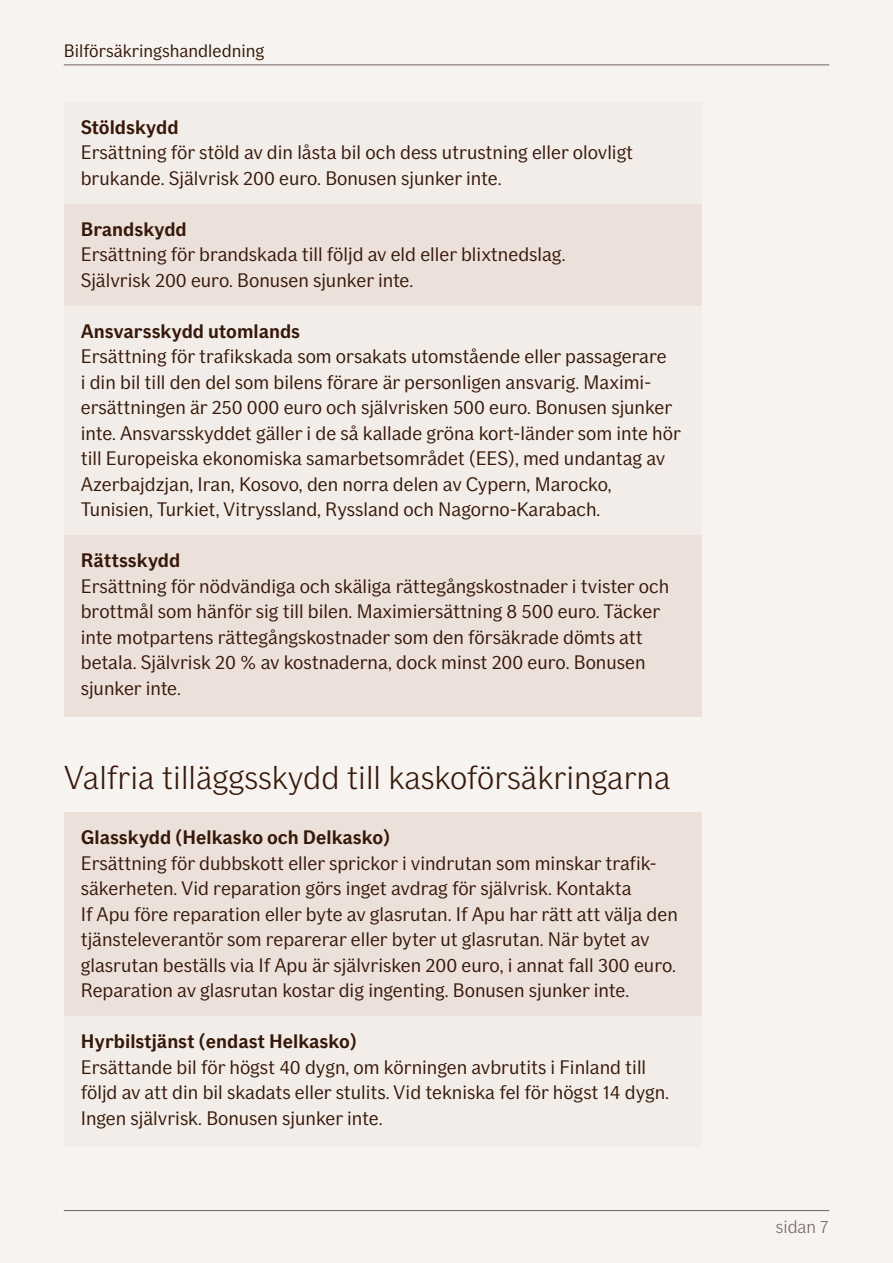
<style>
.page{position:relative;width:893px;height:1263px;background:#f7f3f0}
.page>*{position:absolute;margin:0;border:0;box-sizing:border-box;transform-origin:0 0}
.t1{font:300 33px "If Sans";color:#361808}
.t2{font:19.5px/25.5px "If Sans";color:#361808}
.t3{font:700 19.5px "If Sans";color:#361808}
.t4{font:18px "If Sans";color:#361808}
.t5{font:300 18px "If Sans";color:#73625e}
</style>
<div class="page">
<hr style="left:64px;top:64px;width:765px;height:1px;background:#73625e">
<hr style="left:64px;top:1210px;width:765px;height:1px;background:#73625e">
<div style="left:64px;top:102px;width:638px;height:105px;background:#f3ede9"></div>
<div style="left:64px;top:204px;width:638px;height:105px;background:#ece1da"></div>
<div style="left:64px;top:306px;width:638px;height:232px;background:#f3ede9"></div>
<div style="left:64px;top:536px;width:638px;height:181px;background:#ece1da"></div>
<div style="left:64px;top:813px;width:638px;height:206px;background:#ece1da"></div>
<div style="left:64px;top:1017px;width:638px;height:130px;background:#f3ede9"></div>
<p class="t4" style="left:64px;top:40px;width:202px">Bilförsäkringshandledning</p>
<p class="t3" style="left:81px;top:115px;width:99px">Stöldskydd</p>
<p class="t2" style="left:81px;top:140px;width:554px">Ersättning för stöld av din låsta bil och dess utrustning eller olovligt brukande. Självrisk 200 euro. Bonusen sjunker inte.</p>
<p class="t3" style="left:81px;top:217px;width:108px">Brandskydd</p>
<p class="t2" style="left:81px;top:242px;width:486px">Ersättning för brandskada till följd av eld eller blixtnedslag.<br>Självrisk 200 euro. Bonusen sjunker inte.</p>
<p class="t3" style="left:81px;top:319px;width:221px">Ansvarsskydd utomlands</p>
<p class="t2" style="left:81px;top:344px;width:602px">Ersättning för trafikskada som orsakats utomstående eller passagerare<br>i din bil till den del som bilens förare är personligen ansvarig. Maximi&shy;ersättningen är 250 000 euro och självrisken 500 euro. Bonusen sjunker inte. Ansvarsskyddet gäller i de så kallade gröna kort-länder som inte hör till Europeiska ekonomiska samarbetsområdet (EES), med undantag av Azerbajdzjan, Iran, Kosovo, den norra delen av Cypern, Marocko, Tunisien, Turkiet, Vitryssland, Ryssland och Nagorno-Karabach.</p>
<p class="t3" style="left:81px;top:549px;width:101px">Rättsskydd</p>
<p class="t2" style="left:81px;top:573px;width:590px">Ersättning för nödvändiga och skäliga rättegångskostnader i tvister och brottmål som hänför sig till bilen. Maximiersättning 8 500 euro. Täcker inte motpartens rättegångskostnader som den försäkrade dömts att betala. Självrisk 20 % av kostnaderna, dock minst 200 euro. Bonusen sjunker inte.</p>
<h1 class="t1" style="left:64px;top:759px;width:608px">Valfria tilläggsskydd till kaskoförsäkringarna</h1>
<p class="t3" style="left:81px;top:826px;width:311px">Glasskydd (Helkasko och Delkasko)</p>
<p class="t2" style="left:81px;top:850px;width:599px">Ersättning för dubbskott eller sprickor i vindrutan som minskar trafik&shy;säkerheten. Vid reparation görs inget avdrag för självrisk. Kontakta<br>If Apu före reparation eller byte av glasrutan. If Apu har rätt att välja den tjänsteleverantör som reparerar eller byter ut glasrutan. När bytet av glasrutan beställs via If Apu är självrisken 200 euro, i annat fall 300 euro.<br>Reparation av glasrutan kostar dig ingenting. Bonusen sjunker inte.</p>
<p class="t3" style="left:81px;top:1030px;width:278px">Hyrbilstjänst (endast Helkasko)</p>
<p class="t2" style="left:81px;top:1054px;width:590px">Ersättande bil för högst 40 dygn, om körningen avbrutits i Finland till följd av att din bil skadats eller stulits. Vid tekniska fel för högst 14 dygn.<br>Ingen självrisk. Bonusen sjunker inte.</p>
<p class="t5" style="left:776px;top:1217px;width:54px">sidan 7</p>
</div>
